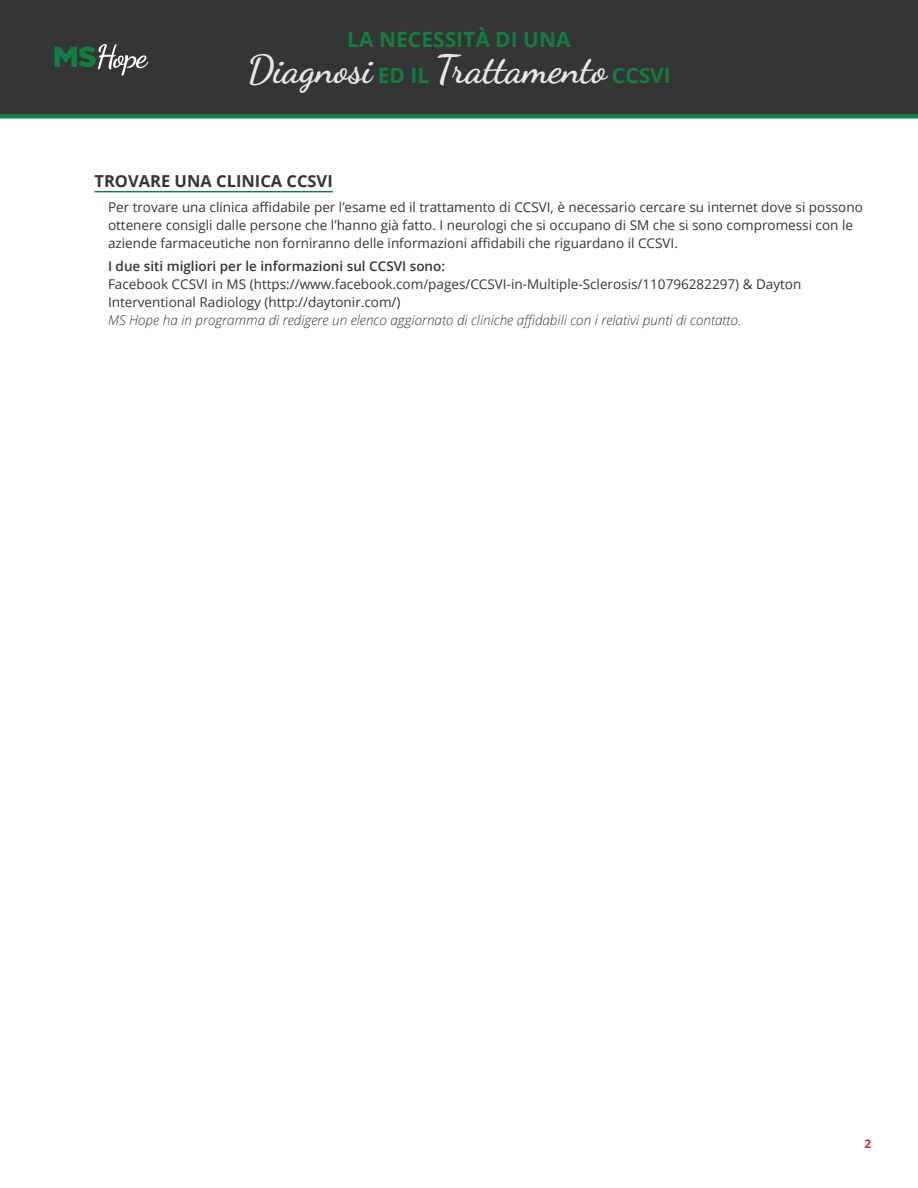
<style>
.page{position:relative;width:918px;height:1188px;background:#fff}
.page>*{position:absolute;margin:0;border:0;box-sizing:border-box;transform-origin:0 0}
.t1{font:39px "Dancing Script";color:#e6e7e9}
.t2{font:700 21px "Open Sans";color:#117f3f}
.t3{font:700 16.5px "Open Sans";color:#363536}
.t4{font:13.5px/18px "Open Sans";color:#363536}
.t5{font:italic 300 13.5px "Open Sans";color:#363536}
.t6{font:600 13.5px "Open Sans";color:#363536}
.t7{font:700 12px "Open Sans";color:#df2027}
.s1{font-family:"Open Sans";font-weight:700;font-size:21px;color:#117f3f}
</style>
<div class="page">
<div style="left:0;top:0;width:918px;height:118px;background:#363536"></div>
<hr style="left:0;top:114px;width:918px;height:4px;background:#117f3f">
<svg style="left:54px;top:44px;width:95px;height:32px"></svg>
<hr style="left:94px;top:191px;width:239px;height:1px;background:#117f3f">
<h2 class="t2" style="left:347px;top:25px;width:225px">LA NECESSITÀ DI UNA</h2>
<h1 class="t1" style="left:247px;top:39px;width:425px">Diagnosi <span class="s1">ED IL</span> Trattamento <span class="s1">CCSVI</span></h1>
<p class="t3" style="left:94px;top:170px;width:240px">TROVARE UNA CLINICA CCSVI</p>
<p class="t4" style="left:108px;top:198px;width:756px">Per trovare una clinica affidabile per l’esame ed il trattamento di CCSVI, è necessario cercare su internet dove si possono ottenere consigli dalle persone che l’hanno già fatto. I neurologi che si occupano di SM che si sono compromessi con le aziende farmaceutiche non forniranno delle informazioni affidabili che riguardano il CCSVI.</p>
<p class="t6" style="left:108px;top:257px;width:339px">I due siti migliori per le informazioni sul CCSVI sono:</p>
<p class="t4" style="left:108px;top:275px;width:695px">Facebook CCSVI in MS (https://www.facebook.com/pages/CCSVI-in-Multiple-Sclerosis/110796282297) &amp; Dayton<br>Interventional Radiology (http://daytonir.com/)</p>
<p class="t5" style="left:108px;top:311px;width:635px">MS Hope ha in programma di redigere un elenco aggiornato di cliniche affidabili con i relativi punti di contatto.</p>
<p class="t7" style="left:864px;top:1136px;width:8px">2</p>
</div>
